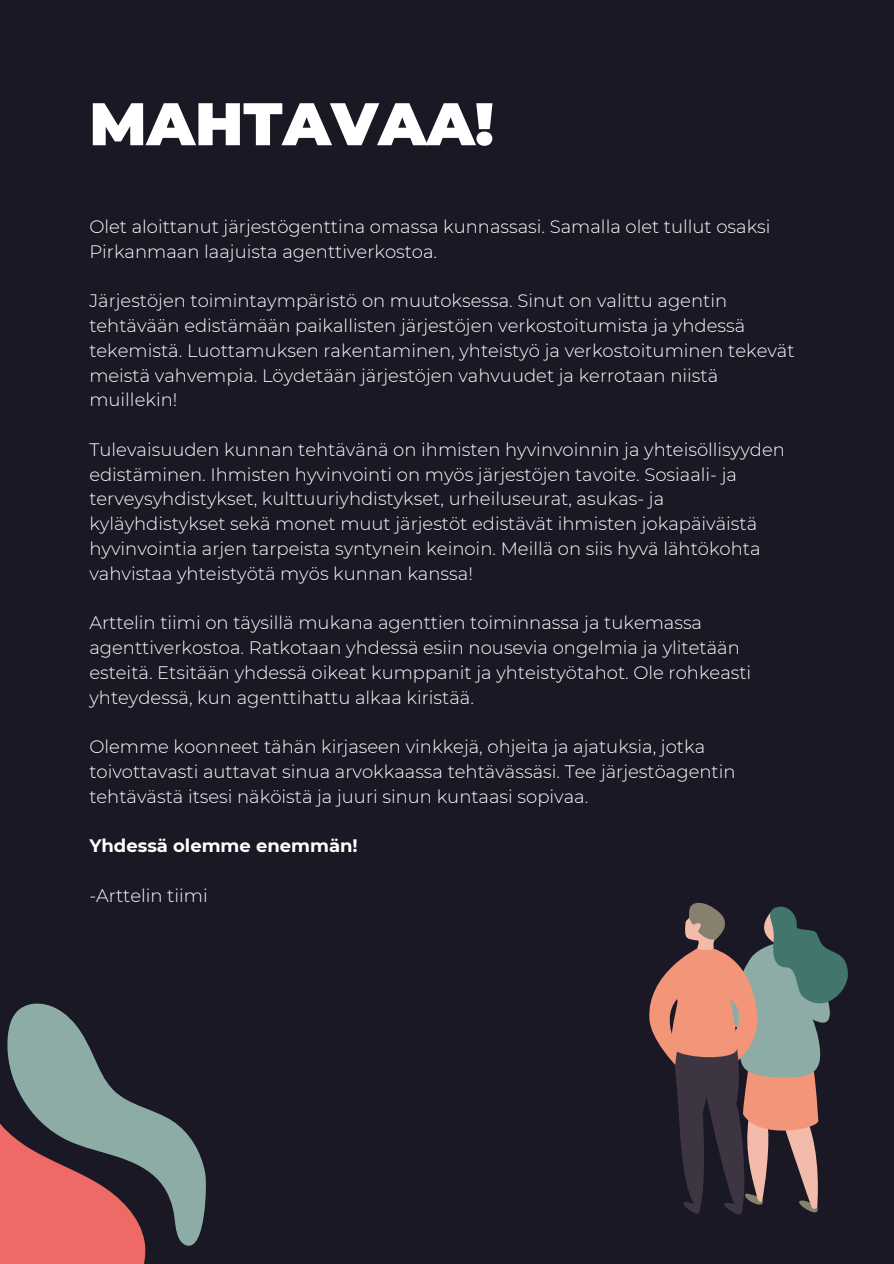
<style>
.page{position:relative;width:894px;height:1264px;background:#fff}
.page>*{position:absolute;margin:0;border:0;box-sizing:border-box;transform-origin:0 0}
.t1{font:900 60px "Montserrat";color:#fff}
.t2{font:300 18px/24.8px "Montserrat";color:#fff}
.t3{font:700 18px "Montserrat";color:#fff}
</style>
<div class="page">
<div style="left:0;top:0;width:893px;height:1263px;background:#191824"></div>
<div style="left:0;top:1250px;width:146px;height:13px;background:#ed6a66"></div>
<svg style="left:0;top:1003px;width:206px;height:247px"></svg>
<svg style="left:649px;top:902px;width:198px;height:313px"></svg>
<h1 class="t1" style="left:89px;top:87px;width:406px">MAHTAVAA!</h1>
<p class="t2" style="left:89px;top:214px;width:682px">Olet aloittanut järjestögenttina omassa kunnassasi. Samalla olet tullut osaksi<br>Pirkanmaan laajuista agenttiverkostoa.</p>
<p class="t2" style="left:89px;top:288px;width:657px">Järjestöjen toimintaympäristö on muutoksessa. Sinut on valittu agentin tehtävään edistämään paikallisten järjestöjen verkostoitumista ja yhdessä</p>
<p class="t2" style="left:89px;top:338px;width:706px">tekemistä. Luottamuksen rakentaminen, yhteistyö ja verkostoituminen tekevät meistä vahvempia. Löydetään järjestöjen vahvuudet ja kerrotaan niistä muillekin!</p>
<p class="t2" style="left:89px;top:437px;width:697px">Tulevaisuuden kunnan tehtävänä on ihmisten hyvinvoinnin ja yhteisöllisyyden</p>
<p class="t2" style="left:89px;top:462px;width:672px">edistäminen. Ihmisten hyvinvointi on myös järjestöjen tavoite. Sosiaali- ja terveysyhdistykset, kulttuuriyhdistykset, urheiluseurat, asukas- ja kyläyhdistykset sekä monet muut järjestöt edistävät ihmisten jokapäiväistä hyvinvointia arjen tarpeista syntynein keinoin. Meillä on siis hyvä lähtökohta vahvistaa yhteistyötä myös kunnan kanssa!</p>
<p class="t2" style="left:89px;top:610px;width:663px">Arttelin tiimi on täysillä mukana agenttien toiminnassa ja tukemassa agenttiverkostoa. Ratkotaan yhdessä esiin nousevia ongelmia ja ylitetään esteitä. Etsitään yhdessä oikeat kumppanit ja yhteistyötahot. Ole rohkeasti yhteydessä, kun agenttihattu alkaa kiristää.</p>
<p class="t2" style="left:89px;top:734px;width:647px">Olemme koonneet tähän kirjaseen vinkkejä, ohjeita ja ajatuksia, jotka toivottavasti auttavat sinua arvokkaassa tehtävässäsi. Tee järjestöagentin tehtävästä itsesi näköistä ja juuri sinun kuntaasi sopivaa.</p>
<p class="t3" style="left:89px;top:834px;width:270px">Yhdessä olemme enemmän!</p>
<h2 class="t2" style="left:89px;top:882px;width:120px">-Arttelin tiimi</h2>
</div>
